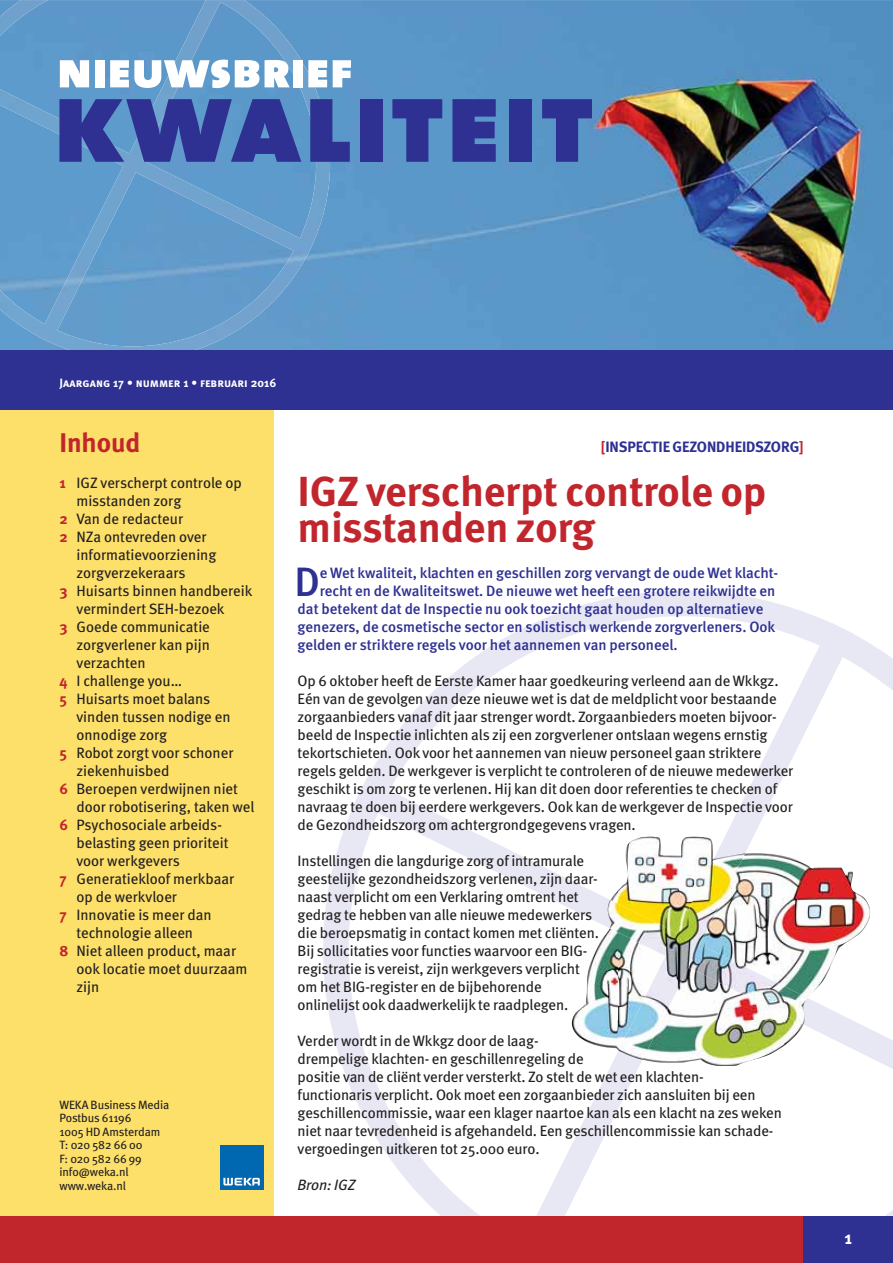
<style>
.page{position:relative;width:893px;height:1263px;background:#fff}
.page>*{position:absolute;margin:0;border:0;box-sizing:border-box;transform-origin:0 0}
.t1{font:120.45px "The Sans Black Caps";letter-spacing:.015em;color:#2e3092}
.t2{font:52.2px "The Sans Black Caps";letter-spacing:.005em;color:#fff}
.t3{font:700 42px/36px "Meta Pro";letter-spacing:-.005em;color:#c2262d}
.t4{font:500 40.95px "Meta";color:#2e3092}
.t5{font:700 27px "Meta";letter-spacing:-.005em;color:#c2262d}
.t6{font:700 18px "Meta";color:#fff}
.t7{font:15px/18px "Meta";letter-spacing:-.01em;color:#231f20}
.t8{font:500 15px "Meta";color:#2e3092}
.t9{font:700 15px "Meta";letter-spacing:-.005em;color:#2e3092}
.t10{font:italic 15px "Meta";letter-spacing:-.005em;color:#231f20}
.t11{font:12px/13.5px "Meta";letter-spacing:-.01em;color:#231f20}
.t12{font:12px "Meta Bold Caps";letter-spacing:.01em;color:#fff}
.s1{font-weight:700;color:#c2262d}
.s2{color:#c2262d}
</style>
<div class="page">
<div style="left:0;top:396px;width:274px;height:867px;background:#fde06a"></div>
<img style="left:352px;top:0;width:541px;height:350px">
<img style="left:0;top:0;width:352px;height:350px">
<div style="left:0;top:350px;width:893px;height:59px;background:#2e3092"></div>
<svg style="left:323px;top:591px;width:570px;height:625px"></svg>
<div style="left:0;top:1216px;width:893px;height:47px;background:#c2262d"></div>
<div style="left:804px;top:1216px;width:89px;height:47px;background:#2e3092"></div>
<div style="left:220px;top:1145px;width:44px;height:45px;background:#0067b1"></div>
<svg style="left:223px;top:1178px;width:37px;height:7px"></svg>
<img style="left:617px;top:837px;width:253px;height:183px">
<img style="left:574px;top:890px;width:44px;height:125px">
<img style="left:617px;top:1020px;width:186px;height:46px">
<img style="left:608px;top:855px;width:129px;height:78px">
<h2 class="t2" style="left:57px;top:26px;width:297px">nieuwsbrief</h2>
<h1 class="t1" style="left:53px;top:19px;width:542px">kwaliteit</h1>
<p class="t12" style="left:59px;top:375px;width:218px">Jaargang 17 • nummer 1 • februari 2016</p>
<h3 class="t5" style="left:59px;top:432px;width:82px">Inhoud</h3>
<p class="t7" style="left:59px;top:475px;width:184px"><span class="s1">1</span> IGZ verscherpt controle op</p>
<p class="t7" style="left:76px;top:493px;width:106px">misstanden zorg</p>
<p class="t7" style="left:59px;top:511px;width:125px"><span class="s1">2</span> Van de redacteur</p>
<p class="t7" style="left:59px;top:529px;width:149px"><span class="s1">2</span> NZa ontevreden over</p>
<p class="t7" style="left:76px;top:547px;width:141px">informatievoorziening</p>
<p class="t7" style="left:76px;top:565px;width:111px">zorgverzekeraars</p>
<p class="t7" style="left:59px;top:583px;width:194px"><span class="s1">3</span> Huisarts binnen handbereik</p>
<p class="t7" style="left:76px;top:601px;width:150px">vermindert SEH-bezoek</p>
<p class="t7" style="left:59px;top:619px;width:152px"><span class="s1">3</span> Goede communicatie</p>
<p class="t7" style="left:76px;top:637px;width:135px">zorgverlener kan pijn</p>
<p class="t7" style="left:76px;top:655px;width:71px">verzachten</p>
<p class="t7" style="left:59px;top:673px;width:124px"><span class="s1">4</span> I challenge you…</p>
<p class="t7" style="left:59px;top:691px;width:152px"><span class="s1">5</span> Huisarts moet balans</p>
<p class="t7" style="left:76px;top:709px;width:156px">vinden tussen nodige en</p>
<p class="t7" style="left:76px;top:727px;width:92px">onnodige zorg</p>
<p class="t7" style="left:59px;top:745px;width:175px"><span class="s1">5</span> Robot zorgt voor schoner</p>
<p class="t7" style="left:76px;top:763px;width:94px">ziekenhuisbed</p>
<p class="t7" style="left:59px;top:781px;width:180px"><span class="s1">6</span> Beroepen verdwijnen niet</p>
<p class="t7" style="left:76px;top:799px;width:180px">door robotisering, taken wel</p>
<p class="t7" style="left:59px;top:817px;width:164px"><span class="s1">6</span> Psychosociale arbeids-</p>
<p class="t7" style="left:76px;top:835px;width:153px">belasting geen prioriteit</p>
<p class="t7" style="left:76px;top:853px;width:105px">voor werkgevers</p>
<p class="t7" style="left:59px;top:871px;width:176px"><span class="s1">7</span> Generatiekloof merkbaar</p>
<p class="t7" style="left:76px;top:889px;width:102px">op de werkvloer</p>
<p class="t7" style="left:59px;top:907px;width:154px"><span class="s1">7</span> Innovatie is meer dan</p>
<p class="t7" style="left:76px;top:925px;width:118px">technologie alleen</p>
<p class="t7" style="left:59px;top:943px;width:178px"><span class="s1">8</span> Niet alleen product, maar</p>
<p class="t7" style="left:76px;top:961px;width:172px">ook locatie moet duurzaam</p>
<p class="t7" style="left:76px;top:979px;width:24px">zijn</p>
<p class="t11" style="left:59px;top:1099px;width:111px">WEKA Business Media<br>Postbus 61196<br>1005 HD Amsterdam<br>T: 020 582 66 00<br>F: 020 582 66 99 info@weka.nl www.weka.nl</p>
<p class="t9" style="left:601px;top:441px;width:204px"><span class="s2">[</span>INSPECTIE GEZONDHEIDSZORG<span class="s2">]</span></p>
<h3 class="t3" style="left:298px;top:476px;width:470px">IGZ verscherpt controle op misstanden zorg</h3>
<h3 class="t4" style="left:294px;top:565px;width:27px">D</h3>
<p class="t8" style="left:320px;top:567px;width:460px">e Wet kwaliteit, klachten en geschillen zorg vervangt de oude Wet klacht-</p>
<p class="t8" style="left:320px;top:585px;width:457px">recht en de Kwaliteitswet. De nieuwe wet heeft een grotere reikwijdte en</p>
<p class="t8" style="left:298px;top:603px;width:467px">dat betekent dat de Inspectie nu ook toezicht gaat houden op alternatieve</p>
<p class="t8" style="left:298px;top:621px;width:479px">genezers, de cosmetische sector en solistisch werkende zorgverleners. Ook</p>
<p class="t8" style="left:298px;top:639px;width:382px">gelden er striktere regels voor het aannemen van personeel.</p>
<p class="t7" style="left:298px;top:673px;width:497px">Op 6 oktober heeft de Eerste Kamer haar goedkeuring verleend aan de Wkkgz.<br>Eén van de gevolgen van deze nieuwe wet is dat de meldplicht voor bestaande zorgaanbieders vanaf dit jaar strenger wordt. Zorgaanbieders moeten bijvoor&shy;beeld de Inspectie inlichten als zij een zorgverlener ontslaan wegens ernstig tekortschieten. Ook voor het aannemen van nieuw personeel gaan striktere regels gelden. De werkgever is verplicht te controleren of de nieuwe medewerker geschikt is om zorg te verlenen. Hij kan dit doen door referenties te checken of navraag te doen bij eerdere werkgevers. Ook kan de werkgever de Inspectie voor de Gezondheidszorg om achtergrondgegevens vragen.</p>
<p class="t7" style="left:298px;top:853px;width:303px">Instellingen die langdurige zorg of intramurale geestelijke gezondheidszorg verlenen, zijn daar&shy;naast verplicht om een Verklaring omtrent het gedrag te hebben van alle nieuwe medewerkers die beroepsmatig in contact komen met cliënten.<br>Bij sollicitaties voor functies waarvoor een BIG&shy;registratie is vereist, zijn werkgevers verplicht om het BIG-register en de bijbehorende onlinelijst ook daadwerkelijk te raadplegen.</p>
<p class="t7" style="left:298px;top:1033px;width:486px">Verder wordt in de Wkkgz door de laag-<br>drempelige klachten- en geschillenregeling de<br>positie van de cliënt verder versterkt. Zo stelt de wet een klachten&shy;functionaris verplicht. Ook moet een zorgaanbieder zich aansluiten bij een geschillencommissie, waar een klager naartoe kan als een klacht na zes weken niet naar tevredenheid is afgehandeld. Een geschillencommissie kan schade&shy;vergoedingen uitkeren tot 25.000 euro.</p>
<p class="t10" style="left:298px;top:1179px;width:59px">Bron: IGZ</p>
<p class="t6" style="left:844px;top:1231px;width:9px">1</p>
</div>
